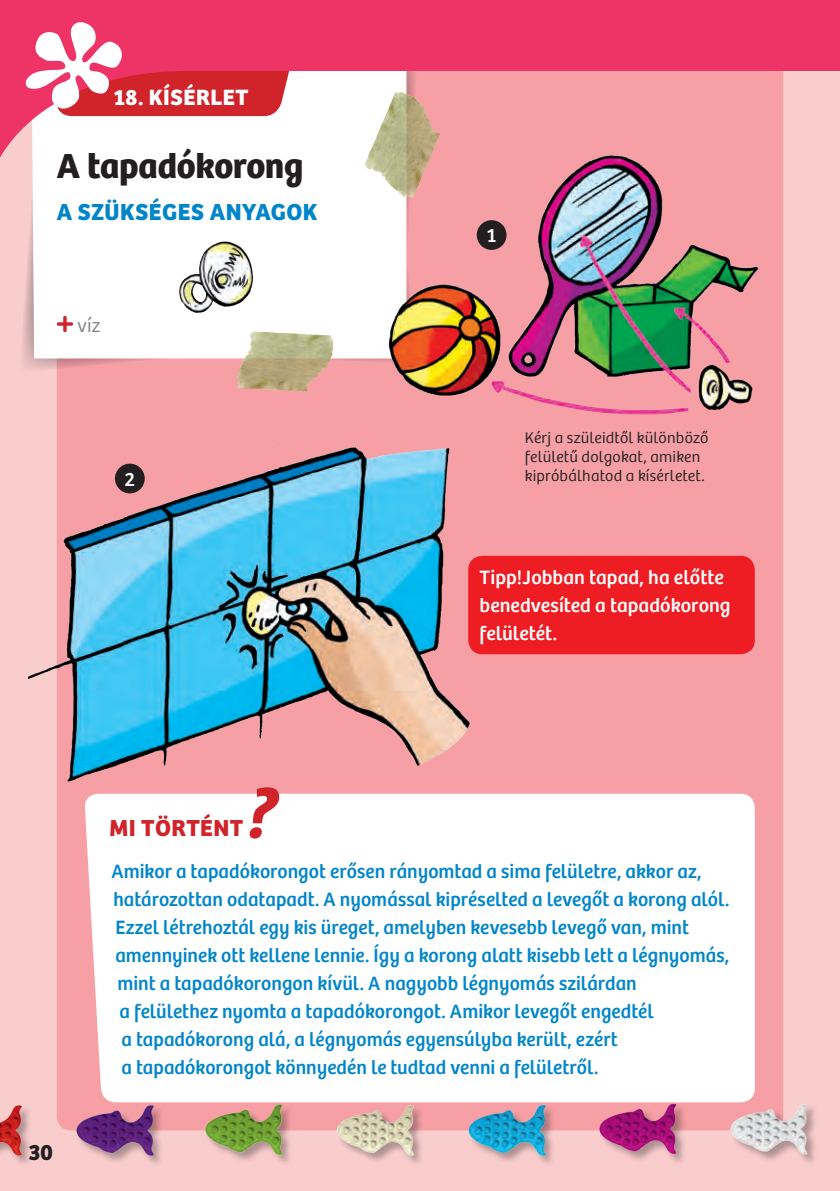
<style>
.page{position:relative;width:840px;height:1191px;background:#fff}
.page>*{position:absolute;margin:0;border:0;box-sizing:border-box;transform-origin:0 0}
.Headline_klein_Versu{font:700 36px "Kosmos Bree";letter-spacing:-.01em;color:#231f20}
.Subhead_versal_blau{font:700 24px "Kosmos Bree";letter-spacing:.02em;color:#0085cb}
.Subhead_versal_rot{font:700 24px "Kosmos Bree";letter-spacing:.015em;color:#d1232a}
.t1{font:700 23px "Kosmos Bree";letter-spacing:.02em;color:#fff}
.t2{font:700 23px "Kosmos Bree";color:#231f20}
.Copy_blau{font:20px "Kosmos Bree";letter-spacing:.005em;color:#0085cb}
.Copy{font:20px/28px "Kosmos Bree";letter-spacing:.005em;color:#fff}
.Liste_du_brauchst{font:300 20px "Kosmos Bree";color:#808285}
.t3{font:300 16px/19.2px "Kosmos Bree";letter-spacing:.01em;color:#231f20}
</style>
<div class="page">
<div style="left:0;top:0;width:839px;height:1191px;background:#facdcd"></div>
<div style="left:57px;top:32px;width:725px;height:1098px;background:#f6a0a5;border-radius:14px"></div>
<svg style="left:22px;top:212px;width:324px;height:159px"></svg>
<div style="left:32px;top:212px;width:314px;height:146px;background:#fff"></div>
<img style="left:235px;top:333px;width:87px;height:59px">
<img style="left:164px;top:225px;width:105px;height:102px">
<img style="left:346px;top:212px;width:437px;height:237px">
<img style="left:28px;top:444px;width:454px;height:338px">
<svg style="left:57px;top:316px;width:16px;height:16px"></svg>
<div style="left:85px;top:794px;width:669px;height:308px;background:#fff"></div>
<svg style="left:249px;top:787px;width:30px;height:51px"></svg>
<div style="left:468px;top:556px;width:286px;height:98px;background:#ee1d23;border-radius:14px"></div>
<div style="left:115px;top:464px;width:30px;height:29px;background:#231f20;border-radius:50%"></div>
<div style="left:476px;top:220px;width:30px;height:30px;background:#231f20;border-radius:50%"></div>
<img style="left:198px;top:1096px;width:364px;height:68px">
<img style="left:0;top:1096px;width:171px;height:68px">
<img style="left:591px;top:1096px;width:224px;height:67px">
<svg style="left:0;top:0;width:838px;height:212px"></svg>
<svg style="left:25px;top:0;width:281px;height:116px"></svg>
<svg style="left:838px;top:0;width:2px;height:1191px"></svg>
<p class="t1" style="left:113px;top:83px;width:136px">18. KÍSÉRLET</p>
<p class="Headline_klein_Versu" style="left:57px;top:144px;width:248px">A tapadókorong</p>
<p class="Subhead_versal_blau" style="left:57px;top:198px;width:262px">A SZÜKSÉGES ANYAGOK</p>
<p class="Liste_du_brauchst" style="left:77px;top:314px;width:24px">víz</p>
<p class="Copy" style="left:124px;top:465px;width:12px">2</p>
<p class="Copy" style="left:486px;top:222px;width:12px">1</p>
<p class="t3" style="left:524px;top:428px;width:185px">Kérj a szüleidtől különböző felületű dolgokat, amiken kipróbálhatod a kísérletet.</p>
<p class="Copy" style="left:479px;top:564px;width:252px">Tipp!Jobban tapad, ha előtte benedvesíted a tapadókorong felületét.</p>
<p class="t2" style="left:28px;top:1138px;width:26px">30</p>
<p class="Subhead_versal_rot" style="left:109px;top:814px;width:135px">MI TÖRTÉNT</p>
<p class="Copy_blau" style="left:111px;top:860px;width:591px">Amikor a tapadókorongot erősen rányomtad a sima felületre, akkor az,</p>
<p class="Copy_blau" style="left:113px;top:888px;width:617px">határozottan odatapadt. A nyomással kipréselted a levegőt a korong alól.</p>
<p class="Copy_blau" style="left:115px;top:916px;width:574px">Ezzel létrehoztál egy kis üreget, amelyben kevesebb levegő van, mint</p>
<p class="Copy_blau" style="left:115px;top:944px;width:615px">amennyinek ott kellene lennie. Így a korong alatt kisebb lett a légnyomás,</p>
<p class="Copy_blau" style="left:117px;top:972px;width:520px">mint a tapadókorongon kívül. A nagyobb légnyomás szilárdan</p>
<p class="Copy_blau" style="left:119px;top:1000px;width:535px">a felülethez nyomta a tapadókorongot. Amikor levegőt engedtél</p>
<p class="Copy_blau" style="left:121px;top:1028px;width:497px">a tapadókorong alá, a légnyomás egyensúlyba került, ezért</p>
<p class="Copy_blau" style="left:121px;top:1056px;width:478px">a tapadókorongot könnyedén le tudtad venni a felületről.</p>
</div>
